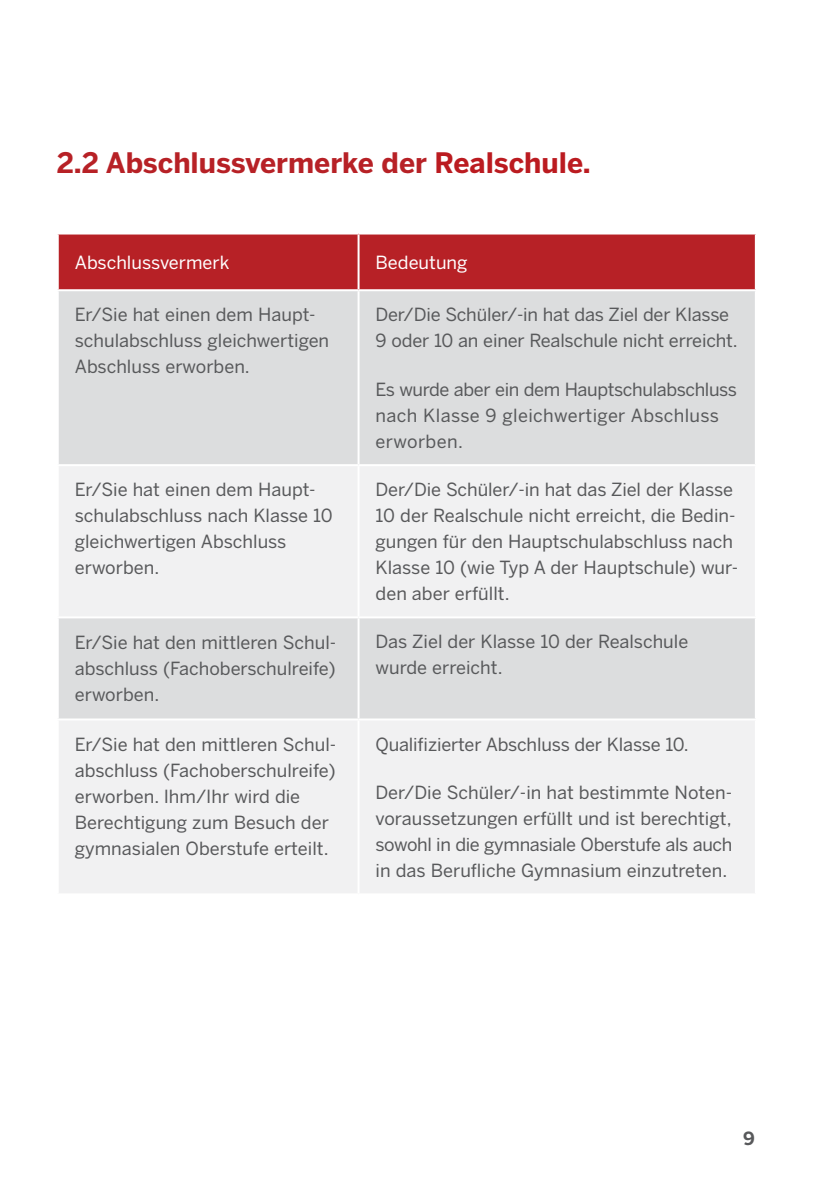
<style>
.page{position:relative;width:840px;height:1191px;background:#fff}
.page>*{position:absolute;margin:0;border:0;box-sizing:border-box;transform-origin:0 0}
.t1{font:700 28px "Benton Sans";color:#b72126}
.t2{font:18px/26px "Benton Sans";color:#58595b}
.t3{font:18px "Benton Sans";color:#fff}
.t4{font:700 18px "Benton Sans";color:#58595b}
.s1{color:#bb1b20}
</style>
<div class="page">
<div style="left:59px;top:234px;width:695px;height:55px;background:#b72126"></div>
<div style="left:59px;top:291px;width:695px;height:173px;background:#dcddde"></div>
<svg style="left:59px;top:466px;width:695px;height:427px;fill:#f1f1f2"></svg>
<hr style="left:357px;top:234px;width:2px;height:55px;background:#fff">
<hr style="left:57px;top:616px;width:301px;height:2px;background:#fff">
<hr style="left:357px;top:618px;width:2px;height:100px;background:#fff">
<hr style="left:357px;top:720px;width:2px;height:173px;background:#fff">
<hr style="left:57px;top:718px;width:301px;height:2px;background:#fff">
<hr style="left:358px;top:718px;width:398px;height:2px;background:#fff">
<hr style="left:357px;top:291px;width:2px;height:173px;background:#fff">
<hr style="left:357px;top:466px;width:2px;height:150px;background:#fff">
<hr style="left:358px;top:616px;width:398px;height:2px;background:#fff">
<h2 class="t1" style="left:57px;top:146px;width:535px">2.2 Abschlussvermerke der <span class="s1">Realschule.</span></h2>
<p class="t3" style="left:75px;top:252px;width:156px">Abschlussvermerk</p>
<p class="t3" style="left:375px;top:252px;width:93px">Bedeutung</p>
<p class="t2" style="left:75px;top:302px;width:256px">Er/Sie hat einen dem Haupt&shy;schulabschluss gleichwertigen<br>Abschluss erworben.</p>
<p class="t2" style="left:375px;top:302px;width:363px">Der/Die Schüler/-in hat das Ziel der Klasse<br>9 oder 10 an einer Realschule nicht erreicht.</p>
<p class="t2" style="left:375px;top:376px;width:363px">Es wurde aber ein dem Hauptschulabschluss nach Klasse 9 gleichwertiger Abschluss erworben.</p>
<p class="t2" style="left:75px;top:476px;width:259px">Er/Sie hat einen dem Haupt&shy;schulabschluss nach Klasse 10 gleichwertigen Abschluss erworben.</p>
<p class="t2" style="left:375px;top:476px;width:364px">Der/Die Schüler/-in hat das Ziel der Klasse 10 der Realschule nicht erreicht, die Bedin&shy;gungen für den Hauptschulabschluss nach Klasse 10 (wie Typ A der Hauptschule) wur&shy;den aber erfüllt.</p>
<p class="t2" style="left:75px;top:628px;width:263px;text-align:justify">Er/Sie hat den mittleren Schul&shy;abschluss (Fachoberschulreife) erworben.</p>
<p class="t2" style="left:375px;top:628px;width:314px">Das Ziel der Klasse 10 der Realschule wurde erreicht.</p>
<p class="t2" style="left:75px;top:731px;width:263px">Er/Sie hat den mittleren Schul&shy;abschluss (Fachoberschulreife) erworben. Ihm/Ihr wird die<br>Berechtigung zum Besuch der gymnasialen Oberstufe erteilt.</p>
<p class="t2" style="left:375px;top:730px;width:314px">Qualifizierter Abschluss der Klasse 10.</p>
<p class="t2" style="left:375px;top:779px;width:358px;text-align:justify">Der/Die Schüler/-in hat bestimmte Noten&shy;voraussetzungen erfüllt und ist berechtigt, sowohl in die gymnasiale Oberstufe als auch in das Berufliche Gymnasium einzutreten.</p>
<p class="t4" style="left:742px;top:1128px;width:13px">9</p>
</div>
